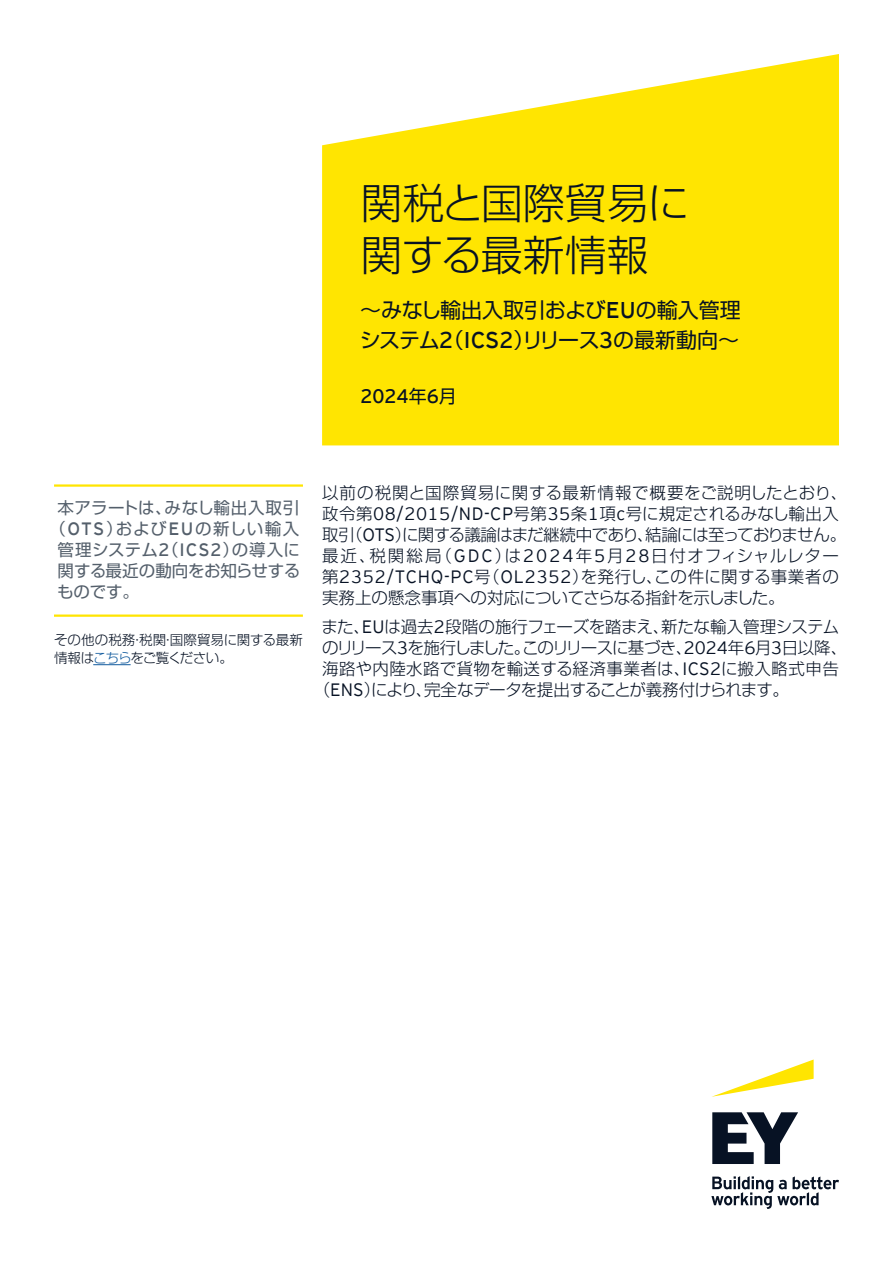
<style>
.page{position:relative;width:893px;height:1263px;background:#fff}
.page>*{position:absolute;margin:0;border:0;box-sizing:border-box;transform-origin:0 0}
.t1{font:300 42px/52.5px "Shin Go Pr 6 N";color:#071224}
.t2{font:21px/29.7px "Shin Go Pr 6 N";letter-spacing:-.005em;color:#071224}
.t3{font:19.5px "EY Interstate";color:#071224}
.t4{font:300 16.5px/21px "Shin Go Pr 6 N";letter-spacing:-.01em;color:#071224}
.t5{font:300 16.5px "Shin Go Pr 6 N";letter-spacing:-.08em;color:#071224}
.t6{font:300 16.5px "Shin Go Pr 6 N";letter-spacing:.03em;color:#071224}
.t7{font:300 16.5px "Shin Go Pr 6 N";letter-spacing:-.03em;color:#071224}
.t8{font:16.5px "Shin Go Pr 6 N";letter-spacing:.025em;color:#545f6b}
.t9{font:16.5px "Shin Go Pr 6 N";letter-spacing:.06em;color:#545f6b}
.t10{font:16.5px "Shin Go Pr 6 N";letter-spacing:.03em;color:#545f6b}
.t11{font:16.5px "Shin Go Pr 6 N";letter-spacing:-.015em;color:#545f6b}
.t12{font:16.5px "Shin Go Pr 6 N";letter-spacing:.005em;color:#545f6b}
.t13{font:300 13.5px/18px "Shin Go Pr 6 N";letter-spacing:-.03em;color:#071224}
.s1{font-family:"EY Interstate";font-size:22.8px}
.s2{font-family:"Shin Go Pr 6 N";font-size:18px}
.s3{font-family:"EY Interstate";font-size:17.85px}
.s4{color:#125b9e}
</style>
<div class="page">
<svg style="left:712px;top:1059px;width:102px;height:38px"></svg>
<svg style="left:711px;top:1112px;width:128px;height:97px"></svg>
<svg style="left:322px;top:54px;width:517px;height:391px;fill:#ffe501"></svg>
<hr style="left:93px;top:664px;width:38px;height:1px;background:#125b9e">
<hr style="left:54px;top:484px;width:249px;height:3px;background:#ffe501">
<hr style="left:54px;top:614px;width:249px;height:3px;background:#ffe501">
<h1 class="t1" style="left:360px;top:173px;width:330px">関税と国際貿易に関する最新情報</h1>
<p class="t2" style="left:360px;top:294px;width:383px">～みなし輸出入取引および<span class="s1">EU</span>の輸入管理システム<span class="s1">2</span>（<span class="s1">ICS2</span>）リリース<span class="s1">3</span>の最新動向～</p>
<p class="t3" style="left:360px;top:382px;width:98px">2024<span class="s2">年</span>6<span class="s2">月</span></p>
<p class="t10" style="left:58px;top:494px;width:243px">本アラートは、みなし輸出入取引</p>
<p class="t9" style="left:49px;top:515px;width:252px">（<span class="s3">OTS</span>）および<span class="s3">EU</span>の新しい輸入</p>
<p class="t8" style="left:58px;top:536px;width:244px">管理システム<span class="s3">2</span>（<span class="s3">ICS2</span>）の導入に</p>
<p class="t11" style="left:58px;top:557px;width:244px">関する最近の動向をお知らせする</p>
<p class="t12" style="left:57px;top:578px;width:83px">ものです。</p>
<p class="t13" style="left:54px;top:629px;width:250px">その他の税務・税関・国際貿易に関する最新情報は<span class="s4">こちら</span>をご覧ください。</p>
<p class="t4" style="left:322px;top:480px;width:527px">以前の税関と国際貿易に関する最新情報で概要をご説明したとおり、政令第<span class="s3">08/2015/ND-CP</span>号第<span class="s3">35</span>条<span class="s3">1</span>項<span class="s3">c</span>号に規定されるみなし輸出入取引（<span class="s3">OTS</span>）に関する議論はまだ継続中であり、結論には至っておりません。最近、税関総局（<span class="s3">GDC</span>）は<span class="s3">2024</span>年<span class="s3">5</span>月<span class="s3">28</span>日付オフィシャルレター第<span class="s3">2352/TCHQ-PC</span>号（<span class="s3">OL2352</span>）を発行し、この件に関する事業者の実務上の懸念事項への対応についてさらなる指針を示しました。</p>
<p class="t4" style="left:321px;top:615px;width:519px">また、<span class="s3">EU</span>は過去<span class="s3">2</span>段階の施行フェーズを踏まえ、新たな輸入管理システム</p>
<p class="t5" style="left:322px;top:634px;width:527px">のリリース<span class="s3">3</span>を施行しました。このリリースに基づき、<span class="s3">2024</span>年<span class="s3">6</span>月<span class="s3">3</span>日以降、</p>
<p class="t6" style="left:322px;top:655px;width:518px">海路や内陸水路で貨物を輸送する経済事業者は、<span class="s3">ICS2</span>に搬入略式申告</p>
<p class="t7" style="left:314px;top:676px;width:477px">（<span class="s3">ENS</span>）により、完全なデータを提出することが義務付けられます。</p>
</div>
